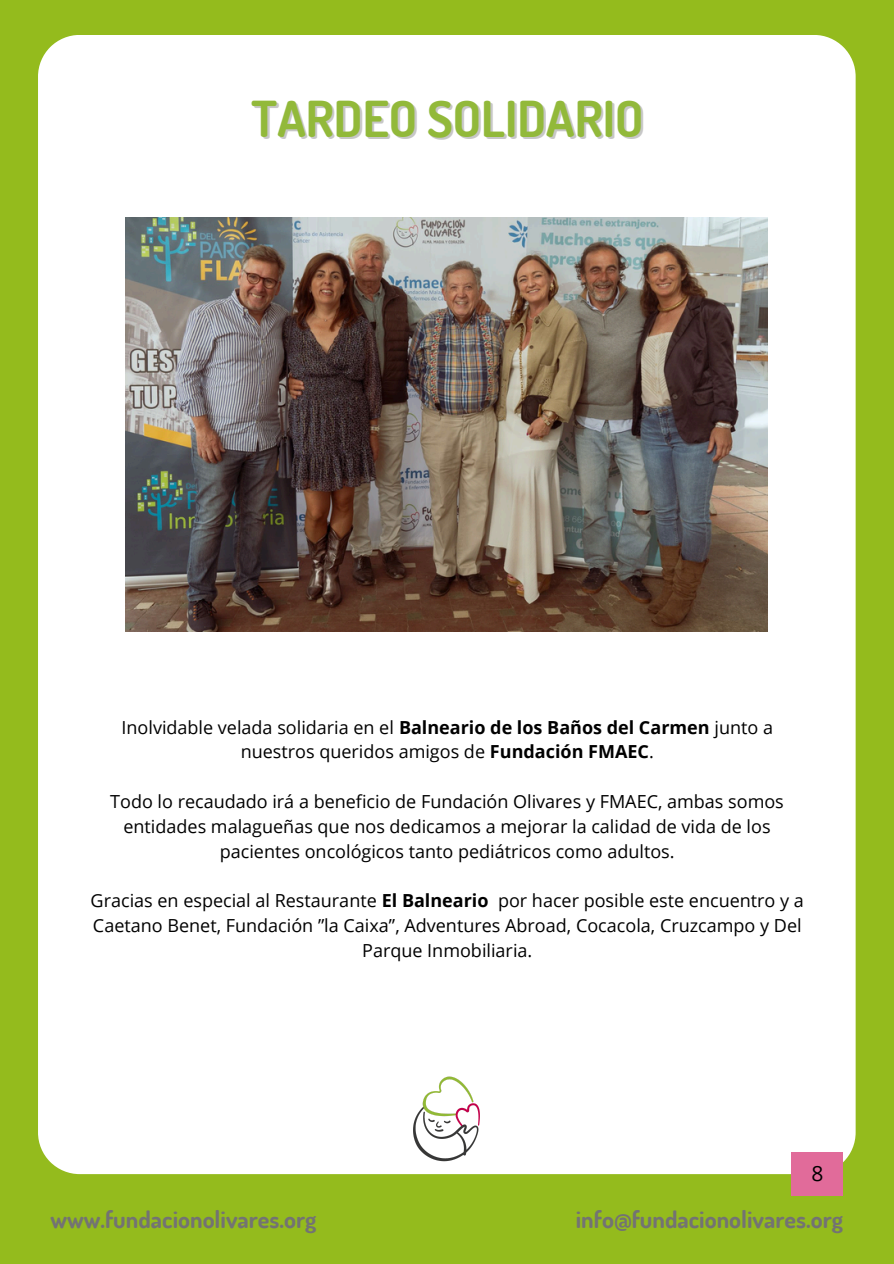
<style>
.page{position:relative;width:894px;height:1264px;background:#fff}
.page>*{position:absolute;margin:0;border:0;box-sizing:border-box;transform-origin:0 0}
.t1{font:700 49.5px "Dosis";color:#92b93a}
.t2{font:700 24px "Dosis";color:#737373}
.t3{font:21px "Open Sans";color:#000}
.t4{font:18px/24.8px "Open Sans";color:#000;text-align:center}
.s1{font-weight:700}
</style>
<div class="page">
<div style="left:0;top:0;width:893px;height:1263px;background:#94bb1d"></div>
<div style="left:38px;top:35px;width:817px;height:1139px;background:#fff"></div>
<img style="left:391px;top:1059px;width:110px;height:103px">
<div style="left:791px;top:1152px;width:51px;height:43px;background:#e16b9a"></div>
<img style="left:126px;top:217px;width:641px;height:414px">
<p class="t1" style="left:251px;top:86px;width:393px">TARDEO SOLIDARIO</p>
<p class="t4" style="left:121px;top:714px;width:653px">Inolvidable velada solidaria en el <span class="s1">Balneario de los Baños del Carmen</span> junto a nuestros queridos amigos de <span class="s1">Fundación FMAEC</span>.</p>
<p class="t4" style="left:110px;top:788px;width:675px">Todo lo recaudado irá a beneficio de Fundación Olivares y FMAEC, ambas somos entidades malagueñas que nos dedicamos a mejorar la calidad de vida de los pacientes oncológicos tanto pediátricos como adultos.</p>
<p class="t4" style="left:91px;top:887px;width:714px">Gracias en especial al Restaurante <span class="s1">El Balneario</span> por hacer posible este encuentro y a<br>Caetano Benet, Fundación ”la Caixa”, Adventures Abroad, Cocacola, Cruzcampo y Del<br>Parque Inmobiliaria.</p>
<p class="t3" style="left:811px;top:1158px;width:13px">8</p>
<p class="t2" style="left:51px;top:1203px;width:267px">www.fundacionolivares.org</p>
<p class="t2" style="left:575px;top:1203px;width:268px">info@fundacionolivares.org</p>
</div>
